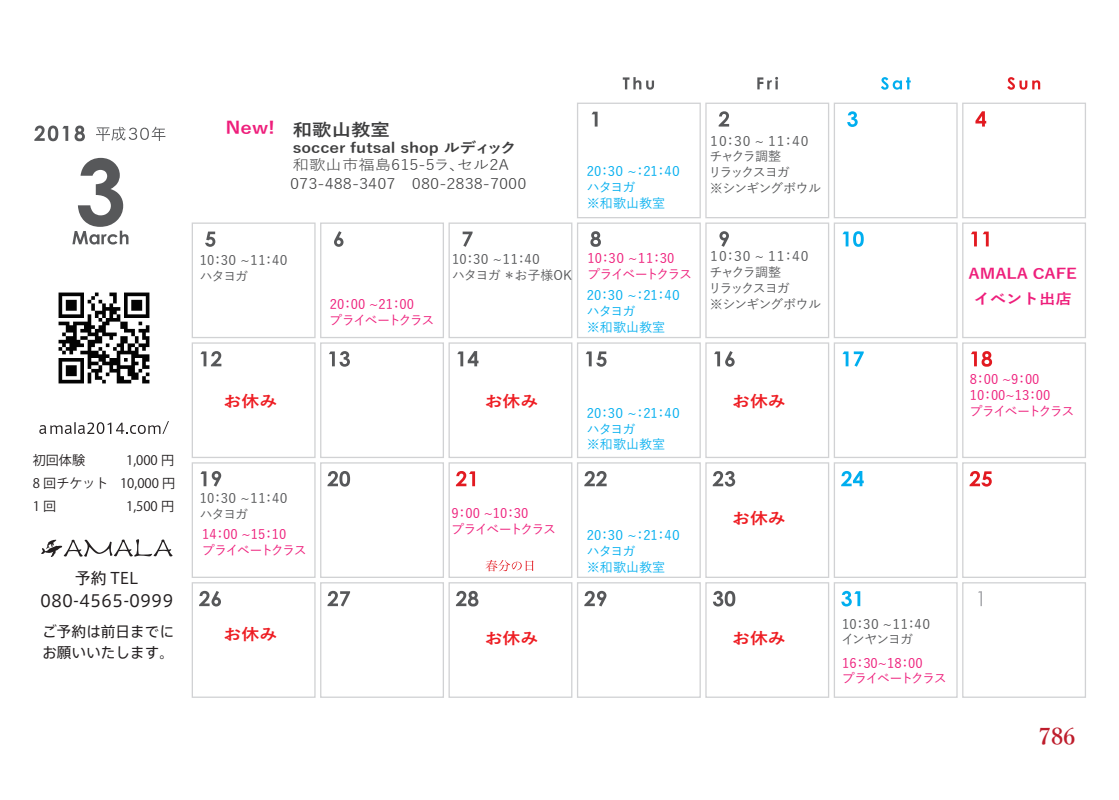
<style>
.page{position:relative;width:1119px;height:800px;background:#fff}
.page>*{position:absolute;margin:0;border:0;box-sizing:border-box;transform-origin:0 0}
.t1{font:600 23.25px "Yu Mincho";color:#be1d2c}
.t2{font:700 16.95px "Yu Gothic";color:#3e3e3f;scale:1.14 1}
.t3{font:700 16.95px "Yu Gothic";color:#ee1e7b;scale:1.14 1}
.t4{font:16.5px "Axis Std";color:#231f20}
.t5{font:700 15.75px "Yu Gothic";color:#ee1d23;scale:1.14 1}
.t6{font:15.75px "Axis Std";color:#231f20}
.t7{font:14.7px/20.4px "Axis Std";color:#231f20}
.t8{font:14.4px "Yu Gothic";color:#3e3e3f;scale:1.14 1}
.t9{font:700 14.4px "Yu Gothic";color:#3e3e3f;scale:1.14 1}
.t10{font:700 14.4px/25.2px "Yu Gothic";color:#ee1e7b;text-align:center;scale:1.14 1}
.t11{font:500 13.05px/15.8px "Yu Gothic";letter-spacing:-.11em;color:#57585a}
.t12{font:500 13.05px/15.8px "Yu Gothic";color:#00aeef}
.t13{font:500 13.05px/15.8px "Yu Gothic";letter-spacing:-.08em;color:#ee1e7b}
.t14{font:500 13.05px/15.8px "Yu Gothic";letter-spacing:-.13em;color:#ee1e7b}
.t15{font:13.05px/23px "Koz Go Pr 6 N";color:#231f20}
.t16{font:500 13.05px/15.8px "Yu Gothic";letter-spacing:-.045em;color:#ee1e7b}
.t17{font:500 13.05px/15.8px "Yu Gothic";letter-spacing:-.075em;color:#57585a}
.t18{font:500 13.05px "Yu Gothic";letter-spacing:-.105em;color:#ee1e7b}
</style>
<div class="page">
<svg style="left:39px;top:421px;width:130px;height:13px"></svg>
<svg style="left:41px;top:539px;width:132px;height:18px"></svg>
<img style="left:58px;top:292px;width:92px;height:92px">
<svg style="left:72px;top:158px;width:56px;height:86px"></svg>
<svg style="left:34px;top:125px;width:34px;height:16px"></svg>
<svg style="left:74px;top:125px;width:11px;height:16px"></svg>
<svg style="left:96px;top:127px;width:69px;height:14px"></svg>
<div style="left:192px;top:582px;width:123px;height:115px;background:#fff;border:1px solid #d1d2d4"></div>
<div style="left:320px;top:582px;width:124px;height:115px;background:#fff;border:1px solid #d1d2d4"></div>
<svg style="left:622px;top:77px;width:32px;height:13px"></svg>
<svg style="left:757px;top:77px;width:21px;height:12px"></svg>
<svg style="left:881px;top:77px;width:29px;height:13px"></svg>
<svg style="left:1007px;top:77px;width:33px;height:13px"></svg>
<div style="left:962px;top:103px;width:123px;height:115px;background:#fff;border:1px solid #d1d2d4"></div>
<div style="left:962px;top:222px;width:123px;height:116px;background:#fff;border:1px solid #d1d2d4"></div>
<div style="left:962px;top:342px;width:123px;height:116px;background:#fff;border:1px solid #d1d2d4"></div>
<div style="left:962px;top:462px;width:123px;height:116px;background:#fff;border:1px solid #d1d2d4"></div>
<div style="left:962px;top:582px;width:123px;height:115px;background:#fff;border:1px solid #d1d2d4"></div>
<div style="left:833px;top:103px;width:124px;height:115px;background:#fff;border:1px solid #d1d2d4"></div>
<div style="left:833px;top:222px;width:124px;height:116px;background:#fff;border:1px solid #d1d2d4"></div>
<div style="left:833px;top:342px;width:124px;height:116px;background:#fff;border:1px solid #d1d2d4"></div>
<div style="left:833px;top:462px;width:124px;height:116px;background:#fff;border:1px solid #d1d2d4"></div>
<div style="left:833px;top:582px;width:124px;height:115px;background:#fff;border:1px solid #d1d2d4"></div>
<div style="left:705px;top:103px;width:124px;height:115px;background:#fff;border:1px solid #d1d2d4"></div>
<div style="left:705px;top:222px;width:124px;height:116px;background:#fff;border:1px solid #d1d2d4"></div>
<div style="left:705px;top:342px;width:124px;height:116px;background:#fff;border:1px solid #d1d2d4"></div>
<div style="left:705px;top:462px;width:124px;height:116px;background:#fff;border:1px solid #d1d2d4"></div>
<div style="left:705px;top:582px;width:124px;height:115px;background:#fff;border:1px solid #d1d2d4"></div>
<div style="left:577px;top:103px;width:123px;height:115px;background:#fff;border:1px solid #d1d2d4"></div>
<div style="left:577px;top:222px;width:123px;height:116px;background:#fff;border:1px solid #d1d2d4"></div>
<div style="left:577px;top:342px;width:123px;height:116px;background:#fff;border:1px solid #d1d2d4"></div>
<div style="left:577px;top:462px;width:123px;height:116px;background:#fff;border:1px solid #d1d2d4"></div>
<div style="left:577px;top:582px;width:123px;height:115px;background:#fff;border:1px solid #d1d2d4"></div>
<div style="left:448px;top:222px;width:124px;height:116px;background:#fff;border:1px solid #d1d2d4"></div>
<div style="left:448px;top:342px;width:124px;height:116px;background:#fff;border:1px solid #d1d2d4"></div>
<div style="left:448px;top:462px;width:124px;height:116px;background:#fff;border:1px solid #d1d2d4"></div>
<div style="left:448px;top:582px;width:124px;height:115px;background:#fff;border:1px solid #d1d2d4"></div>
<div style="left:320px;top:222px;width:124px;height:116px;background:#fff;border:1px solid #d1d2d4"></div>
<div style="left:320px;top:342px;width:124px;height:116px;background:#fff;border:1px solid #d1d2d4"></div>
<div style="left:320px;top:462px;width:124px;height:116px;background:#fff;border:1px solid #d1d2d4"></div>
<div style="left:192px;top:222px;width:123px;height:116px;background:#fff;border:1px solid #d1d2d4"></div>
<div style="left:192px;top:342px;width:123px;height:116px;background:#fff;border:1px solid #d1d2d4"></div>
<div style="left:192px;top:462px;width:123px;height:116px;background:#fff;border:1px solid #d1d2d4"></div>
<svg style="left:591px;top:112px;width:6px;height:14px"></svg>
<svg style="left:718px;top:111px;width:11px;height:15px"></svg>
<svg style="left:847px;top:111px;width:10px;height:16px"></svg>
<svg style="left:975px;top:111px;width:11px;height:15px"></svg>
<svg style="left:205px;top:231px;width:10px;height:16px"></svg>
<svg style="left:334px;top:231px;width:9px;height:16px"></svg>
<svg style="left:462px;top:231px;width:10px;height:16px"></svg>
<svg style="left:590px;top:231px;width:11px;height:16px"></svg>
<svg style="left:719px;top:231px;width:9px;height:16px"></svg>
<svg style="left:842px;top:231px;width:21px;height:16px"></svg>
<svg style="left:971px;top:231px;width:5px;height:15px"></svg>
<svg style="left:982px;top:231px;width:6px;height:15px"></svg>
<svg style="left:200px;top:351px;width:21px;height:15px"></svg>
<svg style="left:329px;top:351px;width:21px;height:15px"></svg>
<svg style="left:457px;top:351px;width:21px;height:15px"></svg>
<svg style="left:586px;top:351px;width:20px;height:15px"></svg>
<svg style="left:714px;top:351px;width:20px;height:15px"></svg>
<svg style="left:842px;top:351px;width:21px;height:15px"></svg>
<svg style="left:971px;top:351px;width:20px;height:15px"></svg>
<svg style="left:200px;top:471px;width:6px;height:15px"></svg>
<svg style="left:212px;top:471px;width:9px;height:15px"></svg>
<svg style="left:327px;top:471px;width:23px;height:15px"></svg>
<svg style="left:456px;top:471px;width:19px;height:15px"></svg>
<svg style="left:584px;top:471px;width:22px;height:15px"></svg>
<svg style="left:712px;top:471px;width:23px;height:15px"></svg>
<svg style="left:841px;top:471px;width:22px;height:15px"></svg>
<svg style="left:969px;top:471px;width:22px;height:15px"></svg>
<svg style="left:199px;top:590px;width:22px;height:16px"></svg>
<svg style="left:327px;top:590px;width:23px;height:16px"></svg>
<svg style="left:456px;top:590px;width:22px;height:16px"></svg>
<svg style="left:584px;top:590px;width:22px;height:16px"></svg>
<svg style="left:713px;top:590px;width:22px;height:16px"></svg>
<svg style="left:841px;top:590px;width:19px;height:16px"></svg>
<svg style="left:978px;top:591px;width:3px;height:15px"></svg>
<svg style="left:485px;top:560px;width:48px;height:11px"></svg>
<p class="t15" style="left:33px;top:448px;width:77px">初回体験<br>8 回チケット<br>1 回</p>
<p class="t15" style="left:120px;top:448px;width:57px;text-align:center">1,000 円<br>10,000 円<br>1,500 円</p>
<p class="t6" style="left:75px;top:566px;width:64px">予約 TEL</p>
<p class="t4" style="left:40px;top:588px;width:135px">080-4565-0999</p>
<p class="t7" style="left:42px;top:620px;width:133px">ご予約は前日までにお願いいたします。</p>
<p class="t3" style="left:225px;top:118px;width:45px">New!</p>
<p class="t2" style="left:293px;top:120px;width:87px">和歌山教室</p>
<p class="t9" style="left:293px;top:140px;width:198px">soccer futsal shop ルディック</p>
<p class="t8" style="left:293px;top:152px;width:191px">和歌山市福島615-5ラ、セル2A</p>
<p class="t8" style="left:290px;top:170px;width:209px">073-488-3407　080-2838-7000</p>
<p class="t12" style="left:586px;top:162px;width:97px">20：3０ ~：21：4０ハタヨガ<br>※和歌山教室</p>
<p class="t11" style="left:200px;top:251px;width:92px">10：3０ ~１1：4０ハタヨガ</p>
<p class="t17" style="left:452px;top:249px;width:122px">10：3０ ~１1：4０<br>ハタヨガ ＊お子様OK</p>
<p class="t14" style="left:587px;top:248px;width:107px">10：3０ ~１1：30<br>プライベートクラス</p>
<p class="t13" style="left:329px;top:295px;width:107px">20：00 ~21：00<br>プライベートクラス</p>
<p class="t12" style="left:586px;top:286px;width:97px">20：3０ ~：21：4０ハタヨガ<br>※和歌山教室</p>
<p class="t11" style="left:707px;top:131px;width:115px">１０：３０ ~ １１：４０チャクラ調整<br>リラックスヨガ<br>※シンギングボウル</p>
<p class="t11" style="left:707px;top:247px;width:115px">１０：３０ ~ １１：４０チャクラ調整<br>リラックスヨガ<br>※シンギングボウル</p>
<p class="t5" style="left:223px;top:392px;width:49px">お休み</p>
<p class="t11" style="left:200px;top:488px;width:92px">10：3０ ~１1：4０ハタヨガ</p>
<p class="t18" style="left:202px;top:522px;width:86px">14：00 ~15：10</p>
<p class="t14" style="left:202px;top:540px;width:107px">プライベートクラス</p>
<p class="t5" style="left:223px;top:625px;width:49px">お休み</p>
<p class="t5" style="left:484px;top:392px;width:49px">お休み</p>
<p class="t12" style="left:586px;top:403px;width:97px">20：3０ ~：21：4０ハタヨガ<br>※和歌山教室</p>
<p class="t5" style="left:732px;top:392px;width:49px">お休み</p>
<p class="t18" style="left:451px;top:501px;width:78px">9：00 ~10：30</p>
<p class="t14" style="left:451px;top:519px;width:107px">プライベートクラス</p>
<p class="t12" style="left:586px;top:526px;width:97px">20：3０ ~：21：4０ハタヨガ<br>※和歌山教室</p>
<p class="t5" style="left:732px;top:509px;width:49px">お休み</p>
<p class="t5" style="left:484px;top:629px;width:49px">お休み</p>
<p class="t5" style="left:732px;top:629px;width:49px">お休み</p>
<p class="t11" style="left:841px;top:614px;width:93px">10：3０ ~１1：4０インヤンヨガ</p>
<p class="t13" style="left:841px;top:653px;width:107px">16：30~18：00<br>プライベートクラス</p>
<p class="t10" style="left:968px;top:261px;width:97px">AMALA CAFEイベント出店</p>
<p class="t16" style="left:969px;top:370px;width:107px">8：00 ~9：00<br>10：00~13：00<br>プライベートクラス</p>
<h1 class="t1" style="left:1038px;top:723px;width:38px">786</h1>
</div>
